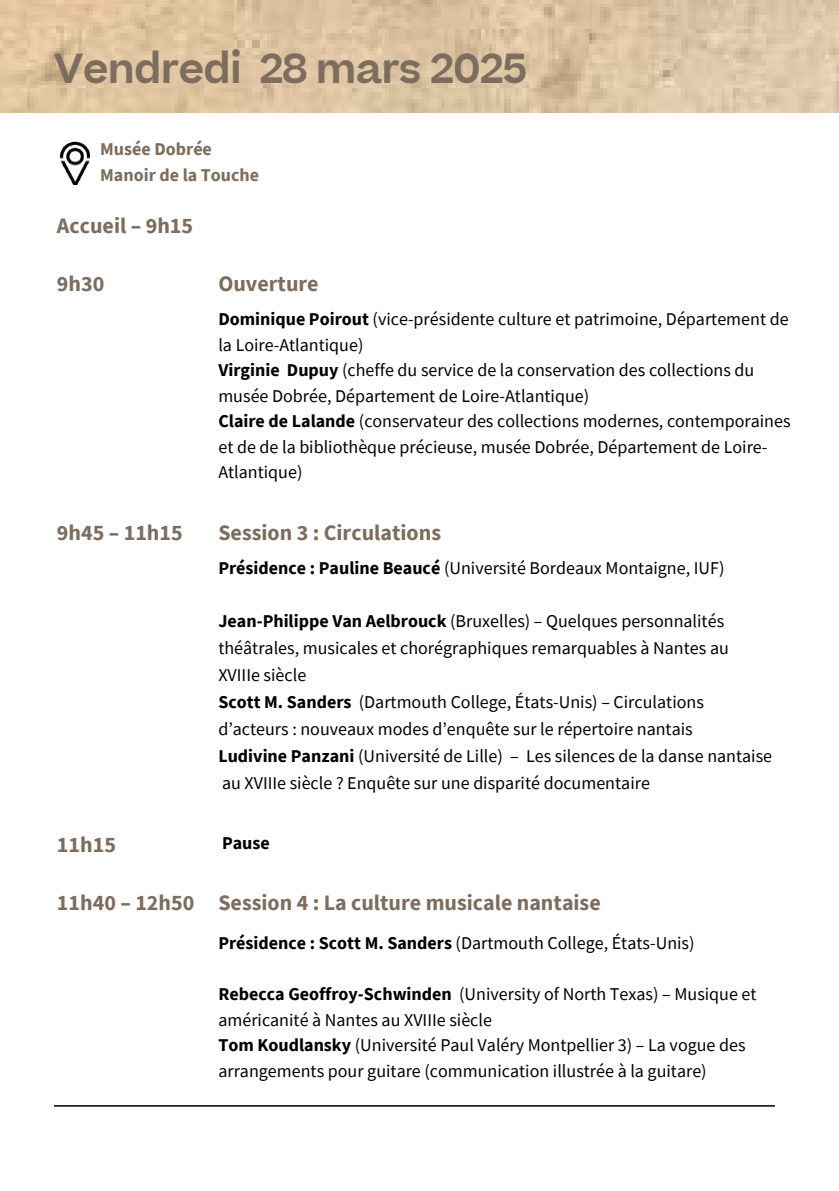
<style>
.page{position:relative;width:839px;height:1191px;background:#fff}
.page>*{position:absolute;margin:0;border:0;box-sizing:border-box;transform-origin:0 0}
.t1{font:600 40px "Beatrice";letter-spacing:-.02em;color:#7c6d5e}
.t2{font:700 22px "Source Sans Pro";color:#7c6d5e}
.t3{font:18px/25.6px "Source Sans Pro";color:#000}
.t4{font:700 18px/25.6px "Source Sans Pro";color:#7c6d5e}
.t5{font:700 18px "Source Sans Pro";color:#000}
.s1{font-weight:700}
</style>
<div class="page">
<hr style="left:54px;top:1105px;width:721px;height:2px;background:#000">
<img style="left:60px;top:141px;width:30px;height:44px">
<img style="left:0;top:0;width:838px;height:112px">
<h1 class="t1" style="left:54px;top:54px;width:475px">Vendredi 28 mars 2025</h1>
<p class="t4" style="left:100px;top:136px;width:160px">Musée Dobrée<br>Manoir de la Touche</p>
<p class="t2" style="left:57px;top:211px;width:138px">Accueil – 9h15</p>
<p class="t2" style="left:57px;top:269px;width:49px">9h30</p>
<p class="t2" style="left:218px;top:269px;width:102px">Ouverture</p>
<p class="t3" style="left:218px;top:306px;width:573px"><span class="s1">Dominique Poirout</span> (vice-présidente culture et patrimoine, Département de la Loire-Atlantique)<br><span class="s1">Virginie Dupuy</span> (cheffe du service de la conservation des collections du musée Dobrée, Département de Loire-Atlantique)<br><span class="s1">Claire de Lalande</span> (conservateur des collections modernes, contemporaines et de de la bibliothèque précieuse, musée Dobrée, Département de Loire-Atlantique)</p>
<p class="t2" style="left:57px;top:518px;width:127px">9h45 – 11h15</p>
<p class="t2" style="left:218px;top:518px;width:224px">Session 3 : Circulations</p>
<p class="t3" style="left:218px;top:555px;width:507px"><span class="s1">Présidence : Pauline Beaucé</span> (Université Bordeaux Montaigne, IUF)</p>
<p class="t3" style="left:218px;top:607px;width:555px;line-height:27px"><span class="s1">Jean-Philippe Van Aelbrouck</span> (Bruxelles) – Quelques personnalités théâtrales, musicales et chorégraphiques remarquables à Nantes au XVIIIe siècle<br><span class="s1">Scott M. Sanders</span> (Dartmouth College, États-Unis) – Circulations d’acteurs : nouveaux modes d’enquête sur le répertoire nantais<br><span class="s1">Ludivine Panzani</span> (Université de Lille) – Les silences de la danse nantaise au XVIIIe siècle ? Enquête sur une disparité documentaire</p>
<p class="t2" style="left:57px;top:830px;width:60px">11h15</p>
<p class="t5" style="left:222px;top:832px;width:49px">Pause</p>
<p class="t2" style="left:57px;top:889px;width:545px">11h40 – 12h50 Session 4 : La culture musicale nantaise</p>
<p class="t3" style="left:218px;top:930px;width:477px"><span class="s1">Présidence : Scott M. Sanders</span> (Dartmouth College, États-Unis)</p>
<p class="t3" style="left:218px;top:981px;width:539px"><span class="s1">Rebecca Geoffroy-Schwinden</span> (University of North Texas) – Musique et américanité à Nantes au XVIIIe siècle<br><span class="s1">Tom Koudlansky</span> (Université Paul Valéry Montpellier 3) – La vogue des arrangements pour guitare (communication illustrée à la guitare)</p>
</div>
